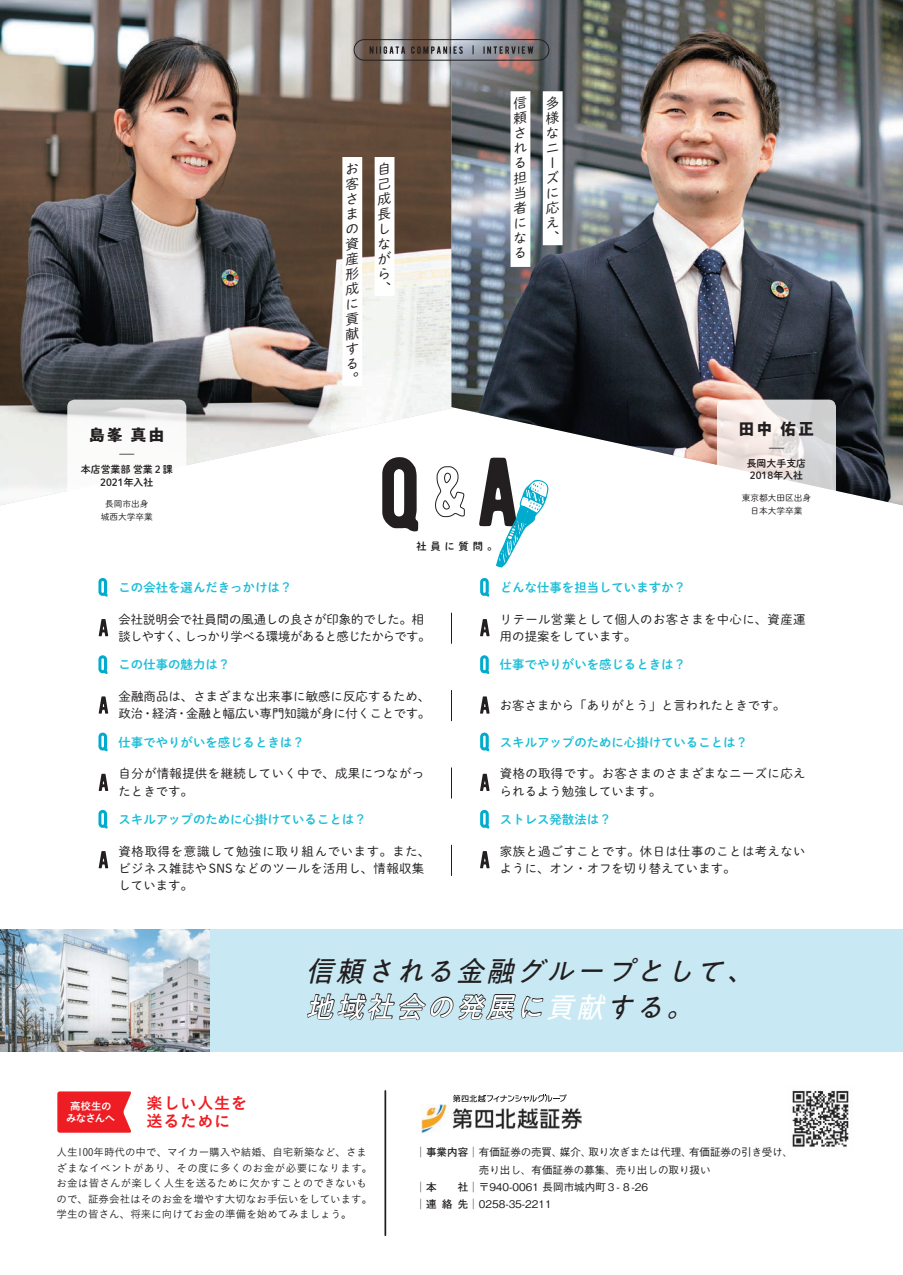
<style>
.page{position:relative;width:903px;height:1275px;background:#fff}
.page>*{position:absolute;margin:0;border:0;box-sizing:border-box;transform-origin:0 0}
.t1{font:italic 28.53px/36.1px "PA1 Gothic Std N";color:#231f20}
.t2{font:italic 28.53px "PA1 Gothic Std N";color:#fff}
.t3{font:16.1px/18.6px "Koburina Go Std N W6";letter-spacing:.05em;color:#ee1d23}
.t4{font:700 16.1px "PA1 Gothic Std N";letter-spacing:.12em;color:#231f20}
.t5{font:12.42px/17.3px "Shuei M Go Std L";letter-spacing:.03em;color:#231f20}
.t6{font:12.42px "Shuei M Go Std B";color:#1cbed8}
.t7{font:12.42px/17.3px "Shuei M Go Std L";letter-spacing:.005em;color:#231f20}
.t8{font:12.42px/17.3px "Shuei M Go Std L";letter-spacing:.025em;color:#231f20}
.t9{font:12.42px/17.3px "Shuei M Go Std L";letter-spacing:-.025em;color:#231f20}
.t10{font:10.5px/15.6px "Koburina Go Std N W3";color:#231f20}
.t11{font:500 10.5px "Gothic BBB Pr 6 N";color:#231f20}
.t12{font:500 10.5px "Gothic BBB Pr 6 N";letter-spacing:-.02em;color:#231f20}
.t13{font:10.5px/12.2px "Koburina Go Std W6";letter-spacing:-.05em;color:#fff;text-align:center}
.t14{font:700 10.5px "Futo Go B101 Pr 6 N";color:#231f20}
.t15{font:10.33px "Shuei M Go Std B";letter-spacing:.365em;color:#231f20}
.t16{font:9.97px/12.4px "Shuei M Go Std B";color:#231f20;text-align:center}
.t17{font:8.75px/12.4px "Shuei M Go Std L";color:#231f20;text-align:center}
.t18{font:500 7.52px "PA1 Gothic Std N";color:#231f20;scale:2 1}
.s1{color:#231f20}
.s2{font-family:"Futo Go B101 Pr 6 N";font-weight:700}
</style>
<div class="page">
<div style="left:0;top:929px;width:903px;height:122px;background:#c8e9f3"></div>
<svg style="left:382px;top:505px;width:36px;height:26px"></svg>
<svg style="left:435px;top:505px;width:30px;height:12px"></svg>
<svg style="left:479px;top:505px;width:65px;height:62px"></svg>
<hr style="left:384px;top:1091px;width:2px;height:144px;background:#231f20">
<img style="left:0;top:929px;width:209px;height:122px">
<img style="left:0;top:0;width:451px;height:505px">
<img style="left:451px;top:0;width:452px;height:505px">
<div style="left:67px;top:400px;width:119px;height:148px;background:#fff;border-radius:7px"></div>
<svg style="left:717px;top:400px;width:119px;height:148px"></svg>
<div style="left:354px;top:39px;width:195px;height:22px;border:1px solid #231f20;border-radius:10px"></div>
<svg style="left:370px;top:46px;width:35px;height:8px"></svg>
<svg style="left:411px;top:46px;width:52px;height:8px"></svg>
<svg style="left:472px;top:45px;width:2px;height:9px"></svg>
<svg style="left:483px;top:46px;width:50px;height:8px"></svg>
<div style="left:543px;top:91px;width:20px;height:154px;background:#fff"></div>
<div style="left:510px;top:91px;width:20px;height:176px;background:#fff"></div>
<div style="left:375px;top:157px;width:19px;height:139px;background:#fff"></div>
<div style="left:342px;top:157px;width:20px;height:229px;background:#fff"></div>
<svg style="left:306px;top:993px;width:238px;height:59px"></svg>
<svg style="left:57px;top:1091px;width:74px;height:42px;background:#ef2d32"></svg>
<img style="left:792px;top:1090px;width:57px;height:57px">
<svg style="left:453px;top:1094px;width:114px;height:8px"></svg>
<img style="left:421px;top:1105px;width:160px;height:27px">
<hr style="left:451px;top:613px;width:1px;height:31px;background:#231f20">
<hr style="left:451px;top:690px;width:1px;height:31px;background:#231f20">
<hr style="left:451px;top:767px;width:1px;height:31px;background:#231f20">
<hr style="left:451px;top:845px;width:1px;height:31px;background:#231f20">
<svg style="left:99px;top:619px;width:9px;height:17px"></svg>
<svg style="left:99px;top:696px;width:9px;height:18px"></svg>
<svg style="left:99px;top:774px;width:9px;height:17px"></svg>
<svg style="left:99px;top:851px;width:9px;height:17px"></svg>
<svg style="left:480px;top:619px;width:9px;height:17px"></svg>
<svg style="left:480px;top:696px;width:9px;height:18px"></svg>
<svg style="left:480px;top:774px;width:9px;height:17px"></svg>
<svg style="left:480px;top:851px;width:9px;height:17px"></svg>
<svg style="left:98px;top:578px;width:9px;height:19px"></svg>
<svg style="left:480px;top:578px;width:9px;height:19px"></svg>
<svg style="left:98px;top:655px;width:9px;height:19px"></svg>
<svg style="left:480px;top:655px;width:9px;height:19px"></svg>
<svg style="left:98px;top:732px;width:9px;height:19px"></svg>
<svg style="left:480px;top:732px;width:9px;height:19px"></svg>
<svg style="left:98px;top:810px;width:9px;height:18px"></svg>
<svg style="left:480px;top:810px;width:9px;height:18px"></svg>
<h2 class="t4" style="left:89px;top:425px;width:36px">島峯</h2>
<p class="t16" style="left:81px;top:463px;width:93px">本店営業部営業２課<br>2021年入社</p>
<p class="t17" style="left:101px;top:498px;width:54px">長岡市出身城西大学卒業</p>
<h2 class="t4" style="left:131px;top:425px;width:36px">真由</h2>
<p class="t18" style="left:119px;top:449px;width:9px">―</p>
<p class="t15" style="left:416px;top:539px;width:83px">社員に質問。</p>
<h2 class="t4" style="left:780px;top:419px;width:36px">佑正</h2>
<h2 class="t4" style="left:738px;top:419px;width:36px">田中</h2>
<p class="t16" style="left:747px;top:457px;width:61px">長岡大手支店<br>2018年入社</p>
<p class="t17" style="left:742px;top:491px;width:71px">東京都大田区出身日本大学卒業</p>
<p class="t18" style="left:769px;top:443px;width:9px">―</p>
<p class="t6" style="left:119px;top:578px;width:175px">この会社を選んだきっかけは？</p>
<p class="t6" style="left:500px;top:578px;width:188px">どんな仕事を担当していますか?</p>
<p class="t9" style="left:184px;top:610px;width:248px;text-indent:-66px">会社説明会で社員間の風通しの良さが印象的でした。相しっかり学べる環境があると感じたからです。</p>
<p class="t7" style="left:119px;top:627px;width:72px">談しやすく、</p>
<p class="t5" style="left:500px;top:610px;width:307px">リテール営業として個人のお客さまを中心に、資産運用の提案をしています。</p>
<p class="t6" style="left:119px;top:655px;width:113px">この仕事の魅力は？</p>
<p class="t6" style="left:500px;top:655px;width:188px">仕事でやりがいを感じるときは?</p>
<p class="t7" style="left:119px;top:687px;width:313px">金融商品は、さまざまな出来事に敏感に反応するため、政治・経済・金融と幅広い専門知識が身に付くことです。</p>
<p class="t7" style="left:500px;top:696px;width:287px">お客さまから「ありがとう」と言われたときです。</p>
<p class="t6" style="left:119px;top:733px;width:188px">仕事でやりがいを感じるときは？</p>
<p class="t6" style="left:500px;top:733px;width:250px">スキルアップのために心掛けていることは?</p>
<p class="t5" style="left:119px;top:765px;width:307px">自分が情報提供を継続していく中で、成果につながったときです。</p>
<p class="t5" style="left:500px;top:765px;width:307px">資格の取得です。お客さまのさまざまなニーズに応えられるよう勉強しています。</p>
<p class="t6" style="left:119px;top:810px;width:250px">スキルアップのために心掛けていることは？</p>
<p class="t6" style="left:500px;top:810px;width:113px">ストレス発散法は?</p>
<p class="t8" style="left:119px;top:842px;width:313px">資格取得を意識して勉強に取り組んでいます。また、ビジネス雑誌やSNSなどのツールを活用し、情報収集しています。</p>
<p class="t5" style="left:500px;top:842px;width:307px">家族と過ごすことです。休日は仕事のことは考えないように、オン・オフを切り替えています。</p>
<p class="t13" style="left:66px;top:1100px;width:50px">高校生のみなさんへ</p>
<h2 class="t3" style="left:147px;top:1094px;width:102px">楽しい人生を送るために</h2>
<h1 class="t1" style="left:666px;top:955px;width:68px;text-indent:-360px">信頼される金融グループとして。</h1>
<h1 class="t1" style="left:726px;top:955px;width:38px">、</h1>
<h1 class="t2" style="left:306px;top:990px;width:368px">地域社会の発展に貢献<span class="s1">する</span></h1>
<p class="t10" style="left:57px;top:1144px;width:317px">人生100年時代の中で、マイカー購入や結婚、自宅新築など、さまざまなイベントがあり、その度に多くのお金が必要になります。お金は皆さんが楽しく人生を送るために欠かすことのできないもので、証券会社はそのお金を増やす大切なお手伝いをしています。学生の皆さん、将来に向けてお金の準備を始めてみましょう。</p>
<p class="t11" style="left:415px;top:1144px;width:148px"><span class="s2">│事業内容</span>│有価証券の売買、</p>
<p class="t11" style="left:479px;top:1161px;width:233px">売り出し、有価証券の募集、売り出しの取り扱い</p>
<p class="t11" style="left:415px;top:1178px;width:234px"><span class="s2">│本　　社</span>│〒940-0061 長岡市城内町３-８-26</p>
<p class="t11" style="left:458px;top:1196px;width:96px"><span class="s2">先│</span>0258-35-2211</p>
<p class="t12" style="left:588px;top:1144px;width:105px">取り次ぎまたは代理、</p>
<p class="t12" style="left:689px;top:1144px;width:105px">有価証券の引き受け、</p>
<p class="t11" style="left:560px;top:1144px;width:33px">媒介、</p>
<p class="t14" style="left:415px;top:1196px;width:23px">│連</p>
<p class="t14" style="left:442px;top:1196px;width:12px">絡</p>
</div>
